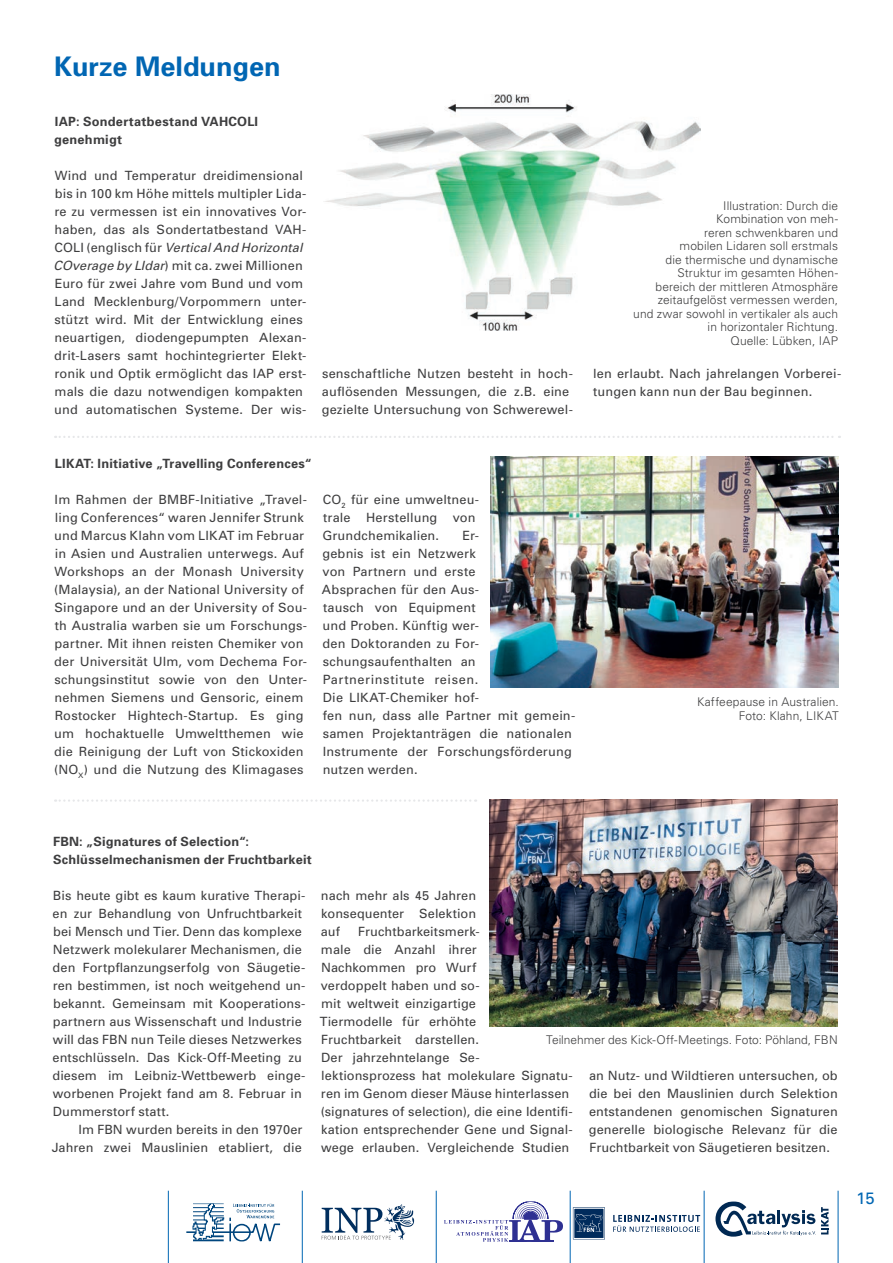
<style>
.page{position:relative;width:893px;height:1263px;background:#fff}
.page>*{position:absolute;margin:0;border:0;box-sizing:border-box;transform-origin:0 0}
.t1{font:700 27px "Univers";color:#0166b3}
.t2{font:16.5px "Univers";color:#0166b3}
.t3{font:12.75px/18px "Univers";letter-spacing:.01em;color:#3e3e3f}
.t4{font:700 12.75px/18px "Univers";letter-spacing:.02em;color:#3e3e3f}
.t5{font:300 12px/13.5px "Univers";letter-spacing:.01em;color:#3e3e3f;text-align:right}
.s1{font-style:italic}
</style>
<div class="page">
<svg style="left:444px;top:1201px;width:119px;height:41px"></svg>
<svg style="left:322px;top:1204px;width:92px;height:36px"></svg>
<svg style="left:186px;top:1203px;width:94px;height:39px"></svg>
<svg style="left:715px;top:1201px;width:113px;height:35px"></svg>
<svg style="left:573px;top:1207px;width:32px;height:32px"></svg>
<svg style="left:613px;top:1215px;width:87px;height:17px"></svg>
<hr style="left:838px;top:1191px;width:1px;height:72px;background:#0166b3">
<hr style="left:704px;top:1191px;width:1px;height:72px;background:#0166b3">
<hr style="left:570px;top:1191px;width:1px;height:72px;background:#0166b3">
<hr style="left:436px;top:1191px;width:1px;height:72px;background:#0166b3">
<hr style="left:302px;top:1191px;width:1px;height:72px;background:#0166b3">
<hr style="left:168px;top:1191px;width:1px;height:72px;background:#0166b3">
<svg style="left:55px;top:799px;width:421px;height:3px"></svg>
<svg style="left:55px;top:436px;width:785px;height:2px"></svg>
<img style="left:324px;top:94px;width:377px;height:236px">
<img style="left:489px;top:799px;width:349px;height:228px">
<img style="left:490px;top:456px;width:349px;height:231px">
<h1 class="t1" style="left:54px;top:57px;width:228px">Kurze Meldungen</h1>
<p class="t4" style="left:54px;top:114px;width:206px">IAP: Sondertatbestand VAHCOLI genehmigt</p>
<p class="t3" style="left:53px;top:168px;width:255px">Wind und Temperatur dreidimensional bis in 100 km Höhe mittels multipler Lida&shy;re zu vermessen ist ein innovatives Vor&shy;haben, das als Sondertatbestand VAH-COLI (englisch für <span class="s1">Vertical And Horizontal COverage by LIdar</span>) mit ca. zwei Millionen Euro für zwei Jahre vom Bund und vom Land Mecklenburg/Vorpommern unter&shy;stützt wird. Mit der Entwicklung eines neuartigen, diodengepumpten Alexan&shy;drit-Lasers samt hochintegrierter Elekt&shy;ronik und Optik ermöglicht das IAP erst&shy;mals die dazu notwendigen kompakten und automatischen Systeme. Der wis-</p>
<p class="t3" style="left:322px;top:366px;width:253px">senschaftliche Nutzen besteht in hoch&shy;auflösenden Messungen, die z.B. eine gezielte Untersuchung von Schwerewel-</p>
<p class="t4" style="left:55px;top:456px;width:259px">LIKAT: Initiative „Travelling Conferences“</p>
<p class="t3" style="left:54px;top:492px;width:254px">Im Rahmen der BMBF-Initiative „Travel&shy;ling Conferences“ waren Jennifer Strunk und Marcus Klahn vom LIKAT im Februar in Asien und Australien unterwegs. Auf Workshops an der Monash University (Malaysia), an der National University of Singapore und an der University of Sou&shy;th Australia warben sie um Forschungs&shy;partner. Mit ihnen reisten Chemiker von der Universität Ulm, vom Dechema For&shy;schungsinstitut sowie von den Unter&shy;nehmen Siemens und Gensoric, einem Rostocker Hightech-Startup. Es ging um hochaktuelle Umweltthemen wie die Reinigung der Luft von Stickoxiden (NO<sub>X</sub>) und die Nutzung des Klimagases</p>
<p class="t3" style="left:322px;top:492px;width:158px">CO<sub>2</sub> für eine umweltneu&shy;trale Herstellung von<br>Grundchemikalien.</p>
<p class="t3" style="left:322px;top:528px;width:255px;text-indent:140px">Er-<br>gebnis ist ein Netzwerk<br>von Partnern und erste<br>Absprachen für den Aus-<br>tausch von Equipment<br>und Proben. Künftig wer-<br>den Doktoranden zu For&shy;schungsaufenthalten an<br>Partnerinstitute reisen.<br>Die LIKAT-Chemiker hof-<br>fen nun, dass alle Partner mit gemein&shy;samen Projektanträgen die nationalen<br>Instrumente der Forschungsförderung nutzen werden.</p>
<p class="t5" style="left:633px;top:200px;width:206px">Illustration: Durch die<br>Kombination von meh-<br>reren schwenkbaren und<br>mobilen Lidaren soll erstmals<br>die thermische und dynamische<br>Struktur im gesamten Höhen-<br>bereich der mittleren Atmosphäre zeitaufgelöst vermessen werden,<br>und zwar sowohl in vertikaler als auch in horizontaler Richtung.<br>Quelle: Lübken, IAP</p>
<p class="t3" style="left:593px;top:366px;width:250px">len erlaubt. Nach jahrelangen Vorberei&shy;tungen kann nun der Bau beginnen.</p>
<p class="t5" style="left:697px;top:696px;width:143px">Kaffeepause in Australien.<br>Foto: Klahn, LIKAT</p>
<p class="t4" style="left:53px;top:834px;width:260px">FBN: „Signatures of Selection“:<br>Schlüsselmechanismen der Fruchtbarkeit</p>
<p class="t3" style="left:53px;top:888px;width:254px">Bis heute gibt es kaum kurative Therapi&shy;en zur Behandlung von Unfruchtbarkeit bei Mensch und Tier. Denn das komplexe Netzwerk molekularer Mechanismen, die den Fortpflanzungserfolg von Säugetie&shy;ren bestimmen, ist noch weitgehend un&shy;bekannt. Gemeinsam mit Kooperations&shy;partnern aus Wissenschaft und Industrie will das FBN nun Teile dieses Netzwerkes entschlüsseln. Das Kick-Off-Meeting zu diesem im Leibniz-Wettbewerb einge&shy;worbenen Projekt fand am 8. Februar in Dummerstorf statt.</p>
<p class="t3" style="left:52px;top:1122px;width:252px;text-align:right">Im FBN wurden bereits in den 1970er<br>Jahren zwei Mauslinien etabliert, die</p>
<p class="t3" style="left:321px;top:888px;width:157px;text-align:justify">nach mehr als 45 Jahren konsequenter Selektion auf</p>
<p class="t3" style="left:320px;top:924px;width:254px;text-indent:38px">Fruchtbarkeitsmerk-<br>male die Anzahl ihrer<br>Nachkommen pro Wurf<br>verdoppelt haben und so-<br>mit weltweit einzigartige<br>Tiermodelle für erhöhte<br>Fruchtbarkeit darstellen.<br>Der jahrzehntelange Se&shy;lektionsprozess hat molekulare Signatu&shy;ren im Genom dieser Mäuse hinterlassen (signatures of selection), die eine Identifi&shy;kation entsprechender Gene und Signal&shy;wege erlauben. Vergleichende Studien</p>
<p class="t5" style="left:546px;top:1034px;width:293px">Teilnehmer des Kick-Off-Meetings. Foto: Pöhland, FBN</p>
<p class="t3" style="left:589px;top:1068px;width:250px;text-align:justify">an Nutz- und Wildtieren untersuchen, ob die bei den Mauslinien durch Selektion entstandenen genomischen Signaturen generelle biologische Relevanz für die Fruchtbarkeit von Säugetieren besitzen.</p>
<p class="t2" style="left:856px;top:1192px;width:20px">15</p>
</div>
